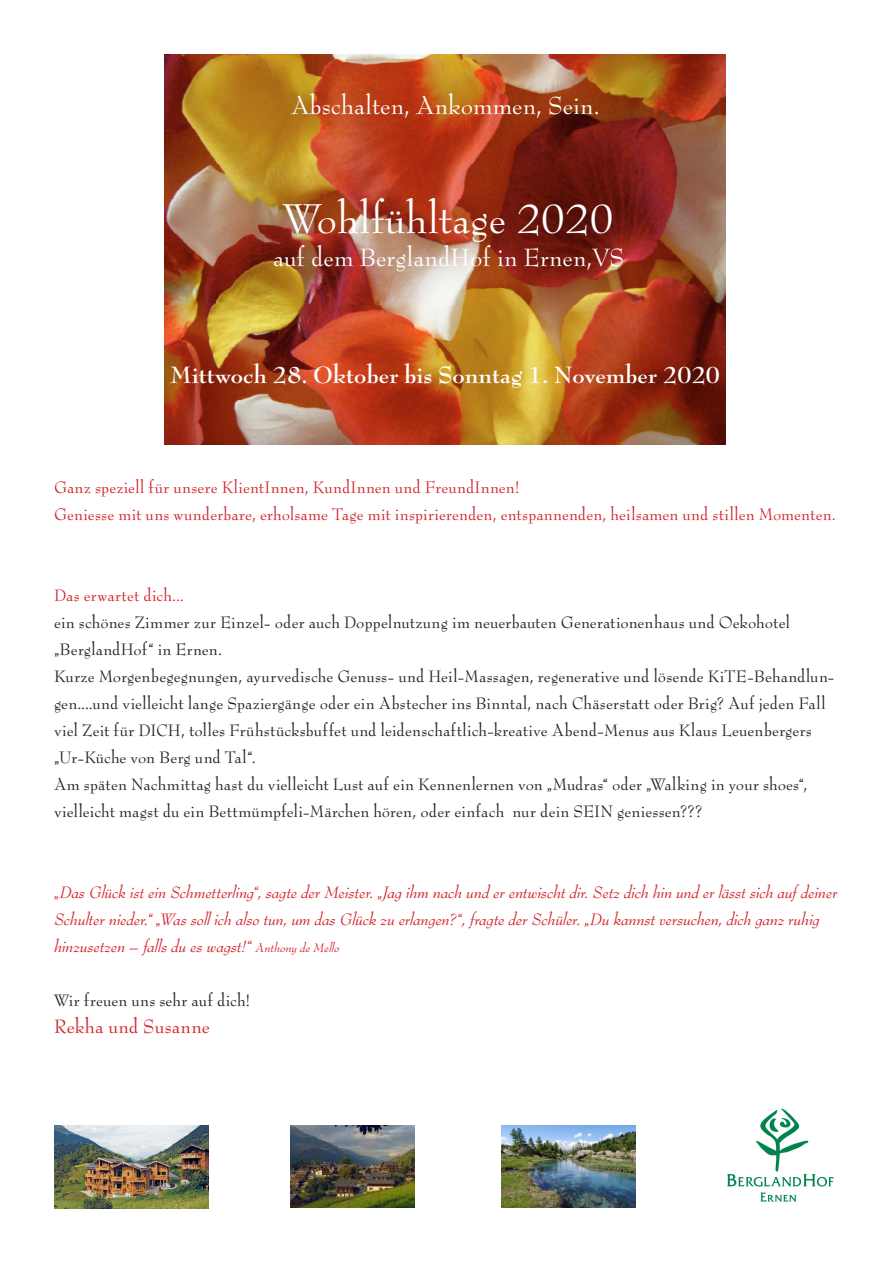
<style>
.page{position:relative;width:893px;height:1263px;background:#fff}
.page>*{position:absolute;margin:0;border:0;box-sizing:border-box;transform-origin:0 0}
.t1{font:45.45px "Bernhard Modern Std";color:#fff}
.t2{font:27.3px "Bernhard Modern Std";color:#fff}
.t3{font:27px "Bernhard Modern Std";color:#fff}
.t4{font:700 25.8px "Bernhard Modern Std";color:#fff}
.t5{font:21px "Bernhard Modern Std";letter-spacing:.01em;color:#d1232a}
.t6{font:18.15px "Bernhard Modern Std";letter-spacing:.005em;color:#d1232a}
.t7{font:18px/27px "Bernhard Modern Std";letter-spacing:.005em;color:#231f20}
.t8{font:italic 18px/27px "Bernhard Modern Std";color:#d1232a}
.t9{font:18px "Bernhard Modern Std";letter-spacing:.01em;color:#d1232a}
.s1{font-size:13.5px}
</style>
<div class="page">
<img style="left:727px;top:1108px;width:107px;height:94px">
<img style="left:54px;top:1125px;width:154px;height:84px">
<img style="left:291px;top:1125px;width:124px;height:82px">
<img style="left:164px;top:54px;width:562px;height:391px">
<img style="left:502px;top:1125px;width:133px;height:82px">
<p class="t3" style="left:291px;top:91px;width:310px">Abschalten, Ankommen, Sein.</p>
<p class="t1" style="left:283px;top:195px;width:332px">Wohlfühltage 2020</p>
<p class="t2" style="left:273px;top:242px;width:352px">auf dem BerglandHof in Ernen,VS</p>
<p class="t4" style="left:170px;top:361px;width:552px">Mittwoch 28. Oktober bis Sonntag 1. November 2020</p>
<p class="t6" style="left:54px;top:478px;width:467px">Ganz speziell für unsere KlientInnen, KundInnen und FreundInnen!</p>
<p class="t6" style="left:54px;top:505px;width:783px">Geniesse mit uns wunderbare, erholsame Tage mit inspirierenden, entspannenden, heilsamen und stillen Momenten.</p>
<p class="t9" style="left:54px;top:586px;width:131px">Das erwartet dich...</p>
<p class="t7" style="left:54px;top:609px;width:738px">ein schönes Zimmer zur Einzel- oder auch Doppelnutzung im neuerbauten Generationenhaus und Oekohotel</p>
<p class="t7" style="left:54px;top:636px;width:170px">„BerglandHof“ in Ernen.</p>
<p class="t7" style="left:54px;top:663px;width:782px">Kurze Morgenbegegnungen, ayurvedische Genuss- und Heil-Massagen, regenerative und lösende KiTE-Behandlun&shy;gen....und vielleicht lange Spaziergänge oder ein Abstecher ins Binntal, nach Chäserstatt oder Brig? Auf jeden Fall viel Zeit für DICH, tolles Frühstücksbuffet und leidenschaftlich-kreative Abend-Menus aus Klaus Leuenbergers „Ur-Küche von Berg und Tal“.</p>
<p class="t7" style="left:54px;top:771px;width:755px">Am späten Nachmittag hast du vielleicht Lust auf ein Kennenlernen von „Mudras“ oder „Walking in your shoes“, vielleicht magst du ein Bettmümpfeli-Märchen hören, oder einfach nur dein SEIN geniessen???</p>
<p class="t8" style="left:54px;top:879px;width:785px">„Das Glück ist ein Schmetterling“, sagte der Meister. „Jag ihm nach und er entwischt dir. Setz dich hin und er lässt sich auf deiner<br>Schulter nieder.“ „Was soll ich also tun, um das Glück zu erlangen?“, fragte der Schüler. „Du kannst versuchen, dich ganz ruhig hinzusetzen – falls du es wagst!“ <span class="s1">Anthony de Mello</span></p>
<p class="t7" style="left:54px;top:987px;width:198px">Wir freuen uns sehr auf dich!</p>
<p class="t5" style="left:54px;top:1015px;width:157px">Rekha und Susanne</p>
</div>
